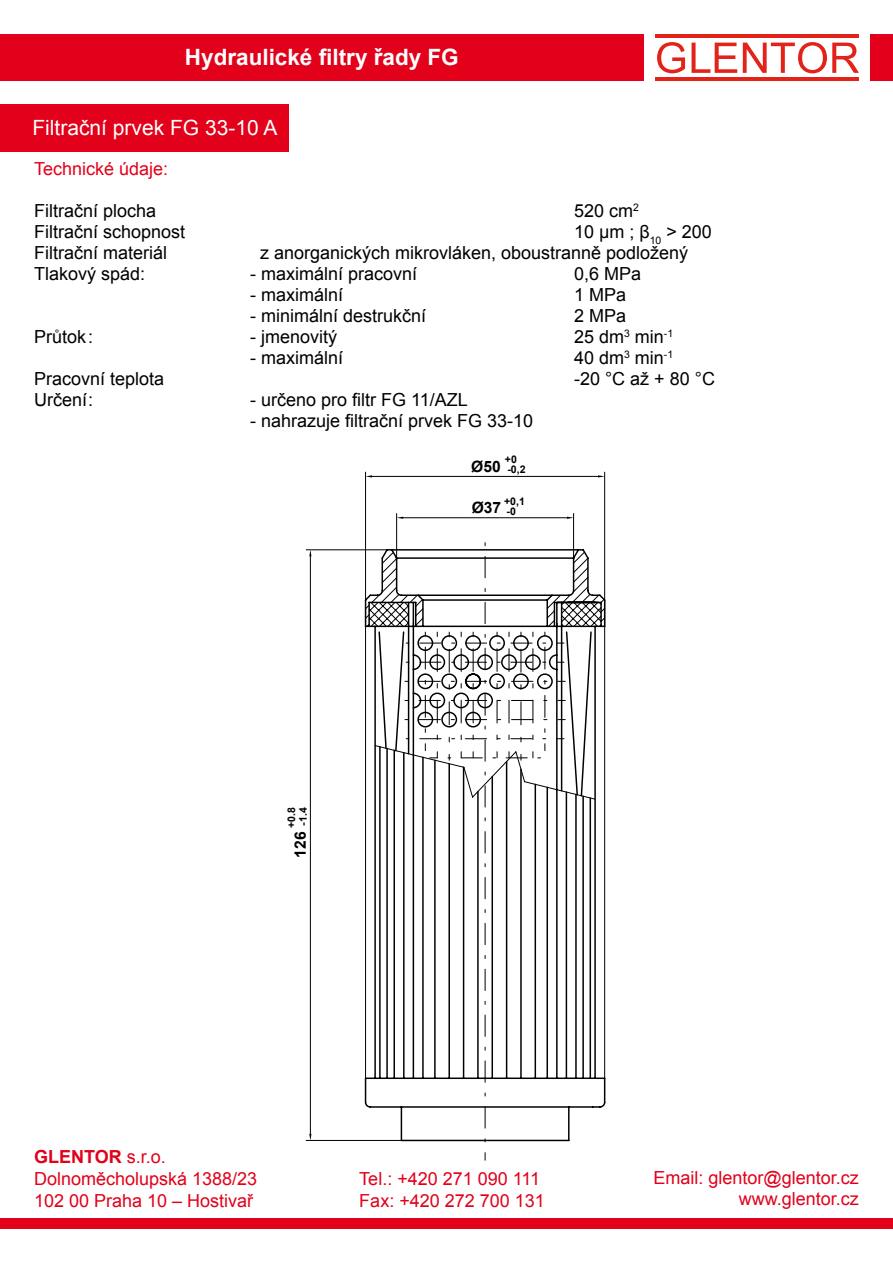
<style>
.page{position:relative;width:893px;height:1263px;background:#fff}
.page>*{position:absolute;margin:0;border:0;box-sizing:border-box;transform-origin:0 0}
.t1{font:700 22.5px "Arial";color:#fff}
.t2{font:21px "Arial";color:#fff}
.t3{font:18px "Arial";color:#000}
.t4{font:18px/21.6px "Arial";color:#e2001a}
.t5{font:700 15.6px "Arial";color:#000}
.t6{font:700 10.5px/9.8px "Arial";color:#000}
.s1{font-weight:700}
</style>
<div class="page">
<svg style="left:657px;top:42px;width:28px;height:31px"></svg>
<svg style="left:691px;top:43px;width:46px;height:30px"></svg>
<svg style="left:743px;top:42px;width:116px;height:31px"></svg>
<hr style="left:655px;top:34px;width:204px;height:3px;background:#e2231a">
<hr style="left:655px;top:78px;width:204px;height:3px;background:#e2231a">
<div style="left:0;top:34px;width:644px;height:46px;background:#e2001a"></div>
<div style="left:0;top:1219px;width:893px;height:10px;background:#e2001a"></div>
<div style="left:871px;top:34px;width:22px;height:46px;background:#e2001a"></div>
<div style="left:0;top:104px;width:288px;height:47px;background:#e2001a"></div>
<hr style="left:365px;top:472px;width:1px;height:606px;background:#000">
<hr style="left:604px;top:472px;width:1px;height:606px;background:#000">
<hr style="left:372px;top:476px;width:226px;height:1px;background:#000">
<svg style="left:598px;top:475px;width:7px;height:2px"></svg>
<hr style="left:396px;top:513px;width:1px;height:45px;background:#000">
<hr style="left:573px;top:513px;width:1px;height:48px;background:#000">
<hr style="left:403px;top:517px;width:164px;height:1px;background:#000">
<svg style="left:397px;top:517px;width:6px;height:2px"></svg>
<svg style="left:567px;top:517px;width:7px;height:2px"></svg>
<hr style="left:306px;top:1140px;width:95px;height:1px;background:#000">
<hr style="left:306px;top:549px;width:81px;height:1px;background:#000">
<hr style="left:310px;top:556px;width:1px;height:578px;background:#000">
<svg style="left:363px;top:548px;width:243px;height:594px"></svg>
<p class="t1" style="left:185px;top:42px;width:275px">Hydraulické filtry řady FG</p>
<p class="t2" style="left:32px;top:114px;width:247px">Filtrační prvek FG 33-10 A</p>
<p class="t4" style="left:34px;top:158px;width:136px">Technické údaje:</p>
<p class="t3" style="left:34px;top:199px;width:124px">Filtrační plocha</p>
<p class="t3" style="left:574px;top:199px;width:66px">520 cm<sup>2</sup></p>
<p class="t3" style="left:34px;top:220px;width:153px">Filtrační schopnost</p>
<p class="t3" style="left:574px;top:220px;width:139px">10 μm ; β<sub>10</sub> &gt; 200</p>
<p class="t3" style="left:34px;top:241px;width:135px">Filtrační materiál</p>
<p class="t3" style="left:260px;top:241px;width:430px">z anorganických mikrovláken, oboustranně podložený</p>
<p class="t3" style="left:34px;top:262px;width:113px">Tlakový spád:</p>
<p class="t3" style="left:250px;top:262px;width:169px">- maximální pracovní</p>
<p class="t3" style="left:574px;top:262px;width:69px">0,6 MPa</p>
<p class="t3" style="left:250px;top:283px;width:95px">- maximální</p>
<p class="t3" style="left:574px;top:283px;width:54px">1 MPa</p>
<p class="t3" style="left:250px;top:304px;width:178px">- minimální destrukční</p>
<p class="t3" style="left:574px;top:304px;width:54px">2 MPa</p>
<p class="t3" style="left:34px;top:325px;width:61px">Průtok:</p>
<p class="t3" style="left:250px;top:325px;width:89px">- jmenovitý</p>
<p class="t3" style="left:574px;top:325px;width:101px">25 dm<sup>3</sup> min<sup>-1</sup></p>
<p class="t3" style="left:250px;top:346px;width:95px">- maximální</p>
<p class="t3" style="left:574px;top:346px;width:101px">40 dm<sup>3</sup> min<sup>-1</sup></p>
<p class="t3" style="left:34px;top:367px;width:132px">Pracovní teplota</p>
<p class="t3" style="left:574px;top:367px;width:142px">-20 °C až + 80 °C</p>
<p class="t3" style="left:34px;top:388px;width:61px">Určení:</p>
<p class="t3" style="left:250px;top:388px;width:219px">- určeno pro filtr FG 11/AZL</p>
<p class="t3" style="left:250px;top:409px;width:285px">- nahrazuje filtrační prvek FG 33-10</p>
<p class="t6" style="left:286px;top:828px;width:22px;line-height:11.6px;rotate:-90deg">+0.8 -1.4</p>
<p class="t5" style="left:290px;top:858px;width:28px;rotate:-90deg">126</p>
<p class="t5" style="left:471px;top:456px;width:31px">Ø50</p>
<p class="t6" style="left:505px;top:455px;width:22px">+0 -0,2</p>
<p class="t5" style="left:472px;top:497px;width:31px">Ø37</p>
<p class="t6" style="left:504px;top:497px;width:22px">+0,1 -0</p>
<p class="t4" style="left:34px;top:1146px;width:225px"><span class="s1">GLENTOR</span> s.r.o.<br>Dolnoměcholupská 1388/23<br>102 00 Praha 10 – Hostivař</p>
<p class="t4" style="left:359px;top:1168px;width:187px">Tel.: +420 271 090 111<br>Fax: +420 272 700 131</p>
<p class="t4" style="left:654px;top:1166px;width:207px;text-align:right">Email: glentor@glentor.cz www.glentor.cz</p>
</div>
